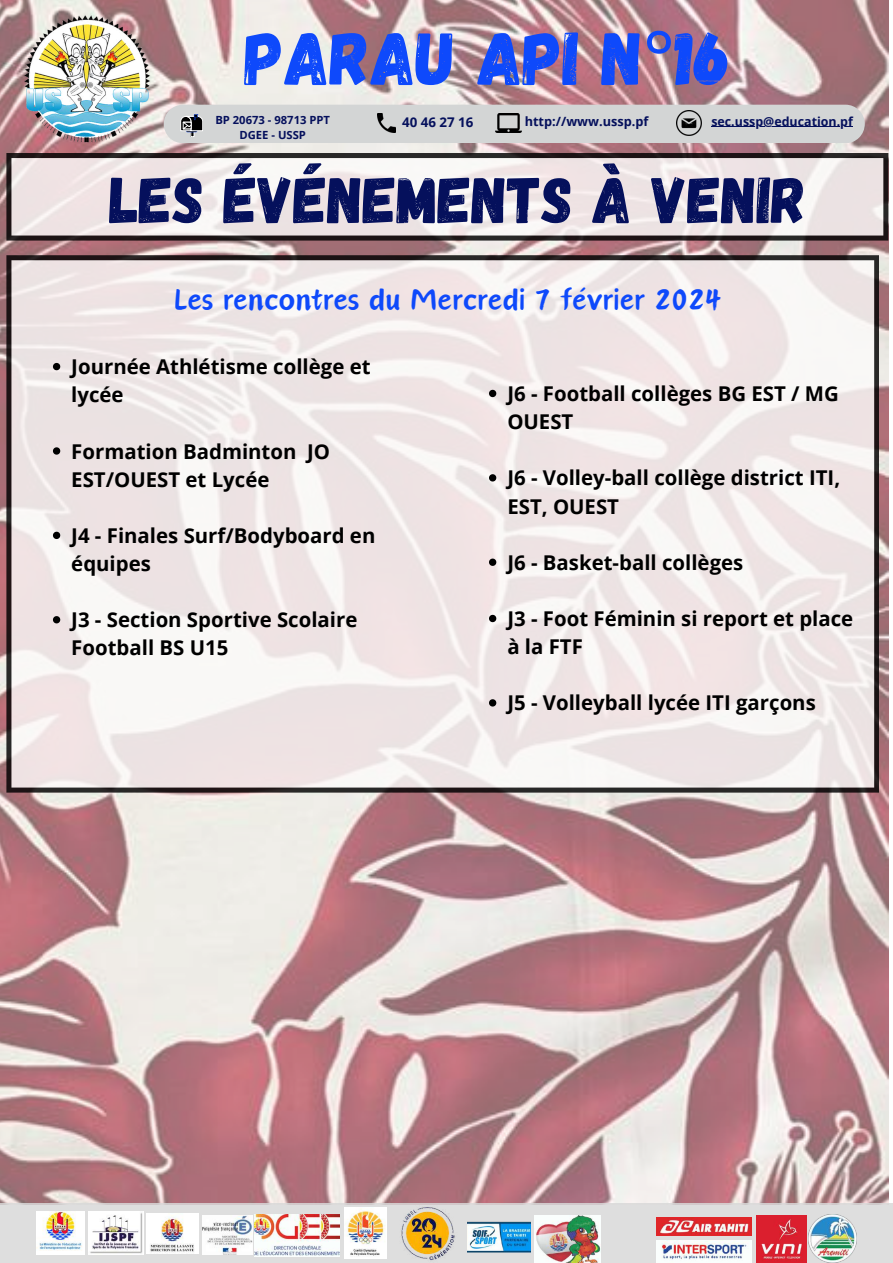
<style>
.page{position:relative;width:893px;height:1263px;background:#fff}
.page>*{position:absolute;margin:0;border:0;box-sizing:border-box;transform-origin:0 0}
.t1{font:75.07px "Gagalin";color:#0e49fb}
.t2{font:65.32px "Gagalin";color:#05105c}
.t3{font:37.5px "Canva Oriental Brush JP";color:#0e49fb}
.t4{font:700 20.4px/28.1px "Open Sans";color:#000}
.t5{font:700 13.35px "Open Sans";color:#05105c}
.t6{font:700 12.75px "Open Sans";color:#05105c}
.t7{font:700 12.45px "Open Sans";color:#05105c}
.t8{font:700 11.25px/15.1px "Open Sans";color:#05105c;text-align:center}
.s1{font-family:"Noto Sans"}
</style>
<div class="page">
<img style="left:0;top:0;width:888px;height:1203px">
<div style="left:0;top:1203px;width:893px;height:60px;background:#d9d9d9"></div>
<img style="left:37px;top:1211px;width:48px;height:43px">
<img style="left:756px;top:1215px;width:50px;height:48px">
<img style="left:808px;top:1214px;width:48px;height:48px">
<img style="left:656px;top:1217px;width:96px;height:18px">
<img style="left:656px;top:1241px;width:96px;height:21px">
<img style="left:202px;top:1216px;width:51px;height:39px">
<img style="left:89px;top:1212px;width:54px;height:42px">
<img style="left:147px;top:1214px;width:52px;height:39px">
<img style="left:535px;top:1215px;width:65px;height:48px">
<img style="left:255px;top:1214px;width:84px;height:42px">
<img style="left:470px;top:1221px;width:61px;height:32px">
<img style="left:345px;top:1207px;width:40px;height:51px">
<svg style="left:6px;top:153px;width:882px;height:88px;fill:#eee3e4"></svg>
<div style="left:164px;top:105px;width:701px;height:38px;background:#d3d5d5"></div>
<hr style="left:711px;top:126px;width:142px;height:1px;background:#05105c">
<img style="left:385px;top:1190px;width:85px;height:70px">
<img style="left:13px;top:8px;width:147px;height:141px">
<svg style="left:6px;top:255px;width:873px;height:538px;fill:#efe3e4"></svg>
<svg style="left:53px;top:363px;width:7px;height:7px"></svg>
<svg style="left:53px;top:447px;width:7px;height:8px"></svg>
<svg style="left:53px;top:532px;width:7px;height:7px"></svg>
<svg style="left:53px;top:616px;width:7px;height:7px"></svg>
<svg style="left:489px;top:390px;width:7px;height:7px"></svg>
<svg style="left:489px;top:474px;width:7px;height:7px"></svg>
<svg style="left:489px;top:559px;width:7px;height:7px"></svg>
<svg style="left:489px;top:615px;width:7px;height:7px"></svg>
<svg style="left:489px;top:699px;width:7px;height:7px"></svg>
<h1 class="t1" style="left:245px;top:10px;width:488px">PARAU API N<span class="s1">°</span>16</h1>
<p class="t8" style="left:215px;top:112px;width:116px">BP 20673 - 98713 PPT<br>DGEE - USSP</p>
<p class="t5" style="left:402px;top:113px;width:73px">40 46 27 16</p>
<p class="t6" style="left:525px;top:113px;width:125px">http://www.ussp.pf</p>
<p class="t7" style="left:711px;top:112px;width:143px">sec.ussp@education.pf</p>
<h2 class="t2" style="left:110px;top:158px;width:699px">LES ÉVÉNEMENTS À VENIR</h2>
<h3 class="t3" style="left:173px;top:284px;width:550px">Les rencontres du Mercredi 7 février 2024</h3>
<p class="t4" style="left:71px;top:352px;width:301px">Journée Athlétisme collège et lycée</p>
<p class="t4" style="left:71px;top:437px;width:260px">Formation Badminton JO<br>EST/OUEST et Lycée</p>
<p class="t4" style="left:71px;top:521px;width:306px">J4 - Finales Surf/Bodyboard en équipes</p>
<p class="t4" style="left:71px;top:605px;width:288px">J3 - Section Sportive Scolaire<br>Football BS U15</p>
<p class="t4" style="left:507px;top:379px;width:333px">J6 - Football collèges BG EST / MG<br>OUEST</p>
<p class="t4" style="left:507px;top:463px;width:334px">J6 - Volley-ball collège district ITI,<br>EST, OUEST</p>
<p class="t4" style="left:507px;top:548px;width:237px">J6 - Basket-ball collèges</p>
<p class="t4" style="left:507px;top:604px;width:347px">J3 - Foot Féminin si report et place à la FTF</p>
<p class="t4" style="left:507px;top:688px;width:310px">J5 - Volleyball lycée ITI garçons</p>
</div>
